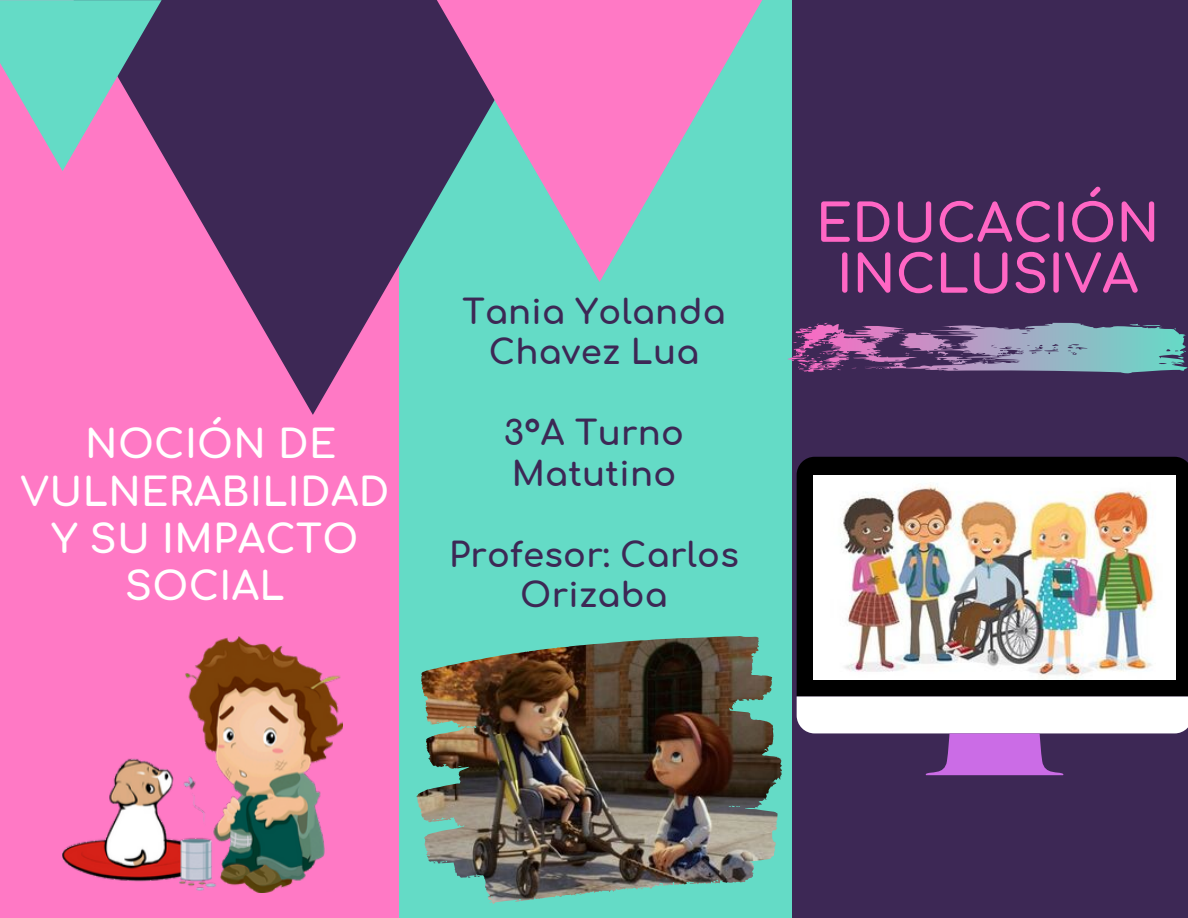
<style>
.page{position:relative;width:1188px;height:918px;background:#fff}
.page>*{position:absolute;margin:0;border:0;box-sizing:border-box;transform-origin:0 0}
.t1{font:700 51.75px/50.8px "Comfortaa";color:#ff66c4;text-align:center}
.t2{font:700 39px/47.2px "Comfortaa";letter-spacing:.01em;color:#fff;text-align:center}
.t3{font:700 33.75px/40.5px "Comfortaa";letter-spacing:.01em;color:#3d2855;text-align:center}
</style>
<div class="page">
<img style="left:398px;top:281px;width:394px;height:637px">
<div style="left:792px;top:0;width:396px;height:918px;background:#3d2855"></div>
<div style="left:0;top:0;width:398px;height:918px;background:#ff79c5"></div>
<svg style="left:162px;top:0;width:523px;height:415px;fill:#3d2855"></svg>
<svg style="left:417px;top:838px;width:151px;height:80px;background:#649386"></svg>
<svg style="left:0;top:0;width:162px;height:171px"></svg>
<svg style="left:380px;top:0;width:412px;height:281px;background:#9a94b1"></svg>
<div style="left:797px;top:457px;width:391px;height:239px;background:#000"></div>
<svg style="left:797px;top:697px;width:391px;height:78px"></svg>
<img style="left:813px;top:476px;width:362px;height:203px">
<svg style="left:788px;top:323px;width:400px;height:50px"></svg>
<img style="left:729px;top:670px;width:53px;height:97px">
<img style="left:63px;top:636px;width:280px;height:257px">
<p class="t2" style="left:20px;top:422px;width:370px">NOCIÓN DE<br>VULNERABILIDAD<br>Y SU IMPACTO<br>SOCIAL</p>
<p class="t3" style="left:462px;top:292px;width:265px">Tania Yolanda<br>Chavez Lua</p>
<p class="t3" style="left:504px;top:414px;width:182px;text-align:left">3°A Turno<br>Matutino</p>
<p class="t3" style="left:449px;top:535px;width:291px">Profesor: Carlos<br>Orizaba</p>
<h1 class="t1" style="left:816px;top:200px;width:345px">EDUCACIÓN<br>INCLUSIVA</h1>
</div>
